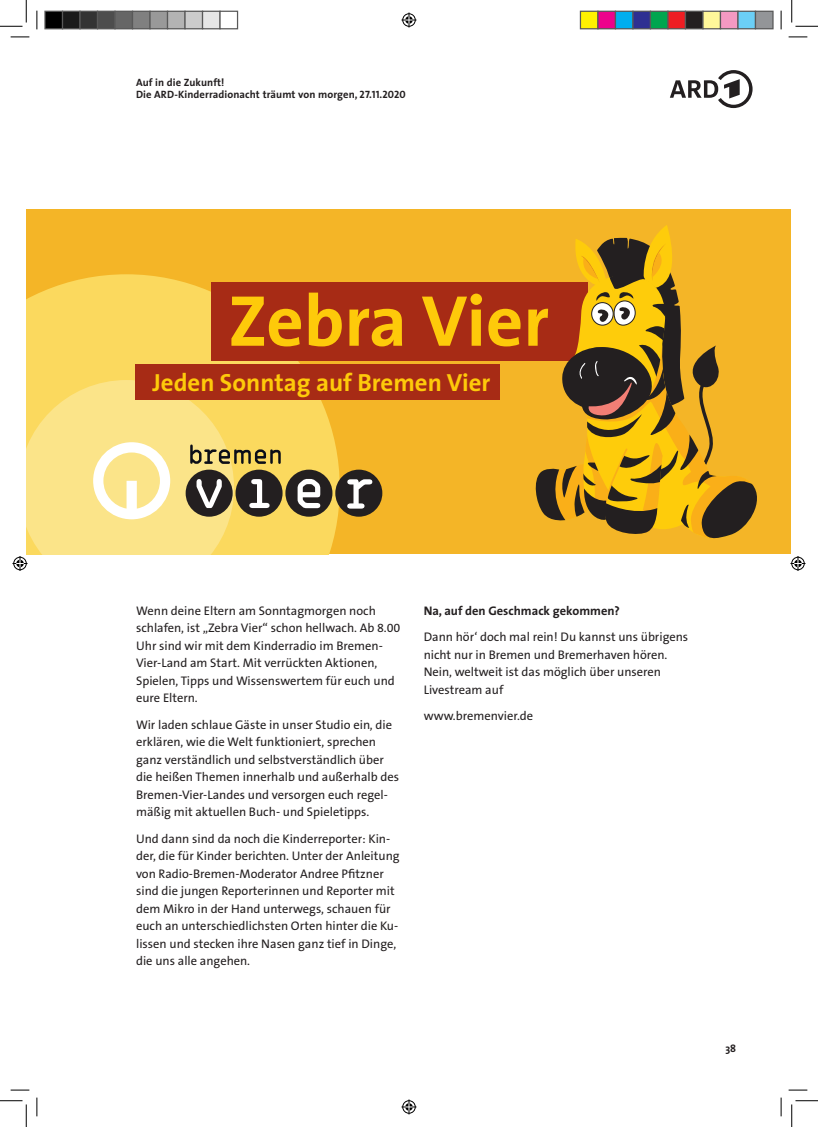
<style>
.page{position:relative;width:818px;height:1127px;background:#fff}
.page>*{position:absolute;margin:0;border:0;box-sizing:border-box;transform-origin:0 0}
.t1{font:700 72.75px "The Sans";color:#feca0a}
.t2{font:700 24.88px "The Sans";color:#feca0a}
.t3{font:12.5px/17.5px "The Sans B W5 Plain";color:#231f20}
.t4{font:700 12.5px "The Sans";color:#231f20}
.t5{font:700 10.62px/11.9px "The Sans";letter-spacing:.01em;color:#231f20}
.s1{font-family:"The Sans Bold Caps";font-weight:400}
</style>
<div class="page">
<svg style="left:670px;top:70px;width:82px;height:38px"></svg>
<div style="left:26px;top:209px;width:765px;height:345px;background:#f4b527"></div>
<svg style="left:26px;top:274px;width:314px;height:280px;background:#f9d356"></svg>
<div style="left:211px;top:282px;width:377px;height:78px;background:#a72b15"></div>
<div style="left:135px;top:364px;width:364px;height:36px;background:#a72b15"></div>
<div style="left:285px;top:469px;width:47px;height:47px;background:#231f20;border-radius:50%"></div>
<div style="left:335px;top:469px;width:47px;height:47px;background:#231f20;border-radius:50%"></div>
<svg style="left:298px;top:479px;width:22px;height:29px"></svg>
<svg style="left:347px;top:479px;width:25px;height:29px"></svg>
<svg style="left:536px;top:225px;width:221px;height:313px"></svg>
<svg style="left:11px;top:36px;width:18px;height:2px"></svg>
<svg style="left:788px;top:36px;width:19px;height:2px"></svg>
<svg style="left:11px;top:1089px;width:18px;height:1px"></svg>
<svg style="left:788px;top:1089px;width:19px;height:1px"></svg>
<svg style="left:36px;top:11px;width:2px;height:18px"></svg>
<svg style="left:36px;top:1097px;width:2px;height:18px"></svg>
<svg style="left:780px;top:11px;width:2px;height:18px"></svg>
<svg style="left:780px;top:1097px;width:2px;height:18px"></svg>
<svg style="left:0;top:0;width:27px;height:27px"></svg>
<svg style="left:0;top:1100px;width:27px;height:26px"></svg>
<svg style="left:791px;top:0;width:27px;height:27px"></svg>
<svg style="left:791px;top:1100px;width:27px;height:26px"></svg>
<svg style="left:401px;top:13px;width:15px;height:15px"></svg>
<svg style="left:401px;top:1099px;width:15px;height:15px"></svg>
<svg style="left:13px;top:380px;width:268px;height:191px"></svg>
<svg style="left:790px;top:556px;width:15px;height:15px"></svg>
<div style="left:45px;top:11px;width:18px;height:18px;background:#000"></div>
<div style="left:44px;top:11px;width:19px;height:18px;border:1px solid #595959"></div>
<div style="left:63px;top:11px;width:17px;height:18px;background:#1a1a1a"></div>
<div style="left:62px;top:11px;width:19px;height:18px;border:1px solid #595959"></div>
<div style="left:80px;top:11px;width:18px;height:18px;background:#333"></div>
<div style="left:79px;top:11px;width:19px;height:18px;border:1px solid #595959"></div>
<div style="left:98px;top:11px;width:17px;height:18px;background:#4d4d4d"></div>
<div style="left:97px;top:11px;width:19px;height:18px;border:1px solid #595959"></div>
<div style="left:115px;top:11px;width:18px;height:18px;background:#666"></div>
<div style="left:114px;top:11px;width:19px;height:18px;border:1px solid #595959"></div>
<div style="left:133px;top:11px;width:17px;height:18px;background:#808080"></div>
<div style="left:132px;top:11px;width:19px;height:18px;border:1px solid #595959"></div>
<div style="left:150px;top:11px;width:18px;height:18px;background:#999"></div>
<div style="left:149px;top:11px;width:19px;height:18px;border:1px solid #595959"></div>
<div style="left:168px;top:11px;width:17px;height:18px;background:#b3b3b3"></div>
<div style="left:167px;top:11px;width:19px;height:18px;border:1px solid #595959"></div>
<div style="left:185px;top:11px;width:18px;height:18px;background:#ccc"></div>
<div style="left:184px;top:11px;width:19px;height:18px;border:1px solid #595959"></div>
<div style="left:203px;top:11px;width:17px;height:18px;background:#e6e6e6"></div>
<div style="left:202px;top:11px;width:19px;height:18px;border:1px solid #595959"></div>
<div style="left:219px;top:11px;width:19px;height:18px;border:1px solid #595959"></div>
<div style="left:580px;top:11px;width:18px;height:18px;background:#fff101"></div>
<div style="left:580px;top:11px;width:18px;height:18px;border:1px solid #595959"></div>
<div style="left:598px;top:11px;width:17px;height:18px;background:#ed028c"></div>
<div style="left:597px;top:11px;width:19px;height:18px;border:1px solid #595959"></div>
<div style="left:615px;top:11px;width:18px;height:18px;background:#00aeef"></div>
<div style="left:615px;top:11px;width:18px;height:18px;border:1px solid #595959"></div>
<div style="left:633px;top:11px;width:17px;height:18px;background:#2e3092"></div>
<div style="left:632px;top:11px;width:19px;height:18px;border:1px solid #595959"></div>
<div style="left:650px;top:11px;width:18px;height:18px;background:#00a54f"></div>
<div style="left:650px;top:11px;width:18px;height:18px;border:1px solid #595959"></div>
<div style="left:668px;top:11px;width:17px;height:18px;background:#ee1d23"></div>
<div style="left:667px;top:11px;width:19px;height:18px;border:1px solid #595959"></div>
<div style="left:685px;top:11px;width:18px;height:18px;background:#231f20"></div>
<div style="left:685px;top:11px;width:18px;height:18px;border:1px solid #595959"></div>
<div style="left:703px;top:11px;width:17px;height:18px;background:#fff79a"></div>
<div style="left:702px;top:11px;width:19px;height:18px;border:1px solid #595959"></div>
<div style="left:720px;top:11px;width:18px;height:18px;background:#f499c2"></div>
<div style="left:720px;top:11px;width:18px;height:18px;border:1px solid #595959"></div>
<div style="left:738px;top:11px;width:17px;height:18px;background:#6bcff6"></div>
<div style="left:737px;top:11px;width:19px;height:18px;border:1px solid #595959"></div>
<div style="left:755px;top:11px;width:18px;height:18px;background:#939598"></div>
<div style="left:755px;top:11px;width:18px;height:18px;border:1px solid #595959"></div>
<p class="t5" style="left:136px;top:76px;width:271px">Auf in die Zukunft!<br>Die ARD-Kinderradionacht träumt von morgen, <span class="s1">27.11.2020</span></p>
<h1 class="t1" style="left:228px;top:260px;width:322px">Zebra Vier</h1>
<h2 class="t2" style="left:153px;top:361px;width:339px">Jeden Sonntag auf Bremen Vier</h2>
<p class="t3" style="left:136px;top:601px;width:266px">Wenn deine Eltern am Sonntagmorgen noch schlafen, ist „Zebra Vier“ schon hellwach. Ab 8.00<br>Uhr sind wir mit dem Kinderradio im Bremen-Vier-Land am Start. Mit verrückten Aktionen, Spielen, Tipps und Wissenswertem für euch und eure Eltern.</p>
<p class="t3" style="left:136px;top:715px;width:264px">Wir laden schlaue Gäste in unser Studio ein, die erklären, wie die Welt funktioniert, sprechen ganz verständlich und selbstverständlich über die heißen Themen innerhalb und außerhalb des Bremen-Vier-Landes und versorgen euch regel&shy;mäßig mit aktuellen Buch- und Spieletipps.</p>
<p class="t3" style="left:136px;top:829px;width:265px">Und dann sind da noch die Kinderreporter: Kin&shy;der, die für Kinder berichten. Unter der Anleitung von Radio-Bremen-Moderator Andree Pfitzner sind die jungen Reporterinnen und Reporter mit dem Mikro in der Hand unterwegs, schauen für euch an unterschiedlichsten Orten hinter die Ku&shy;lissen und stecken ihre Nasen ganz tief in Dinge, die uns alle angehen.</p>
<p class="t4" style="left:424px;top:600px;width:198px">Na, auf den Geschmack gekommen?</p>
<p class="t3" style="left:424px;top:628px;width:266px">Dann hör‘ doch mal rein! Du kannst uns übrigens nicht nur in Bremen und Bremerhaven hören.<br>Nein, weltweit ist das möglich über unseren Livestream auf</p>
<p class="t3" style="left:424px;top:706px;width:111px">www.bremenvier.de</p>
<p class="t5" style="left:725px;top:1041px;width:12px">38</p>
</div>
